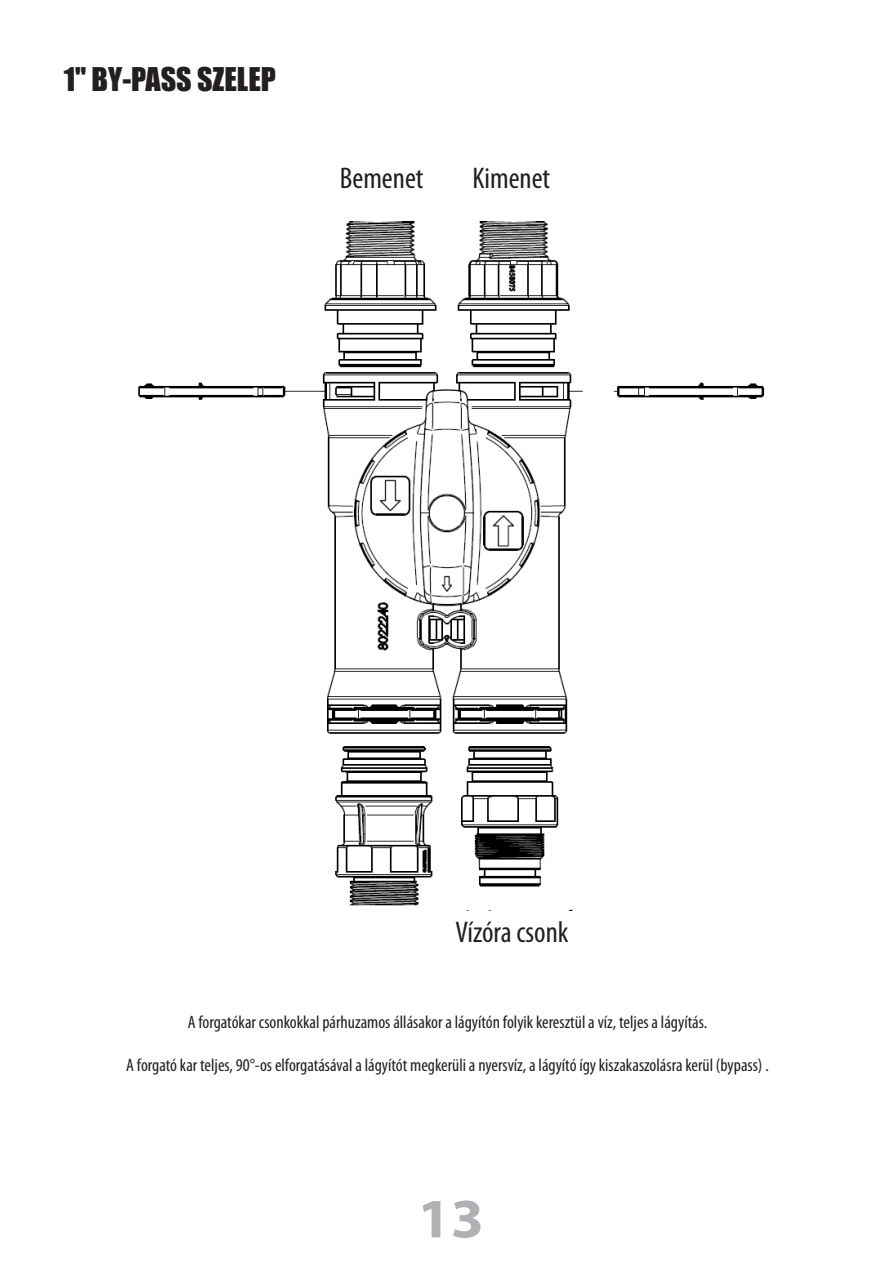
<style>
.page{position:relative;width:893px;height:1263px;background:#fff}
.page>*{position:absolute;margin:0;border:0;box-sizing:border-box;transform-origin:0 0}
.章{font:700 55.8px "Myriad Pro";color:#b0b1b5;scale:1.08 1}
.t1{font:condensed 30px "Myriad Pro";color:#231f20}
.二级标题{font:30px "Impact";color:#231f20}
.t2{font:condensed 18px "Myriad Pro";color:#231f20}
</style>
<div class="page">
<img style="left:138px;top:221px;width:627px;height:690px">
<p class="二级标题" style="left:64px;top:56px;width:214px">1" BY-PASS SZELEP</p>
<p class="t1" style="left:340px;top:162px;width:85px">Bemenet</p>
<p class="t1" style="left:472px;top:162px;width:79px">Kimenet</p>
<p class="t1" style="left:456px;top:916px;width:114px">Vízóra csonk</p>
<p class="t2" style="left:188px;top:1012px;width:521px">A forgatókar csonkokkal párhuzamos állásakor a lágyítón folyik keresztül a víz, teljes a lágyítás.</p>
<p class="t2" style="left:126px;top:1055px;width:644px">A forgató kar teljes, 90°-os elforgatásával a lágyítót megkerüli a nyersvíz, a lágyító így kiszakaszolásra kerül (bypass) .</p>
<p class="章" style="left:417px;top:1187px;width:63px">13</p>
</div>
